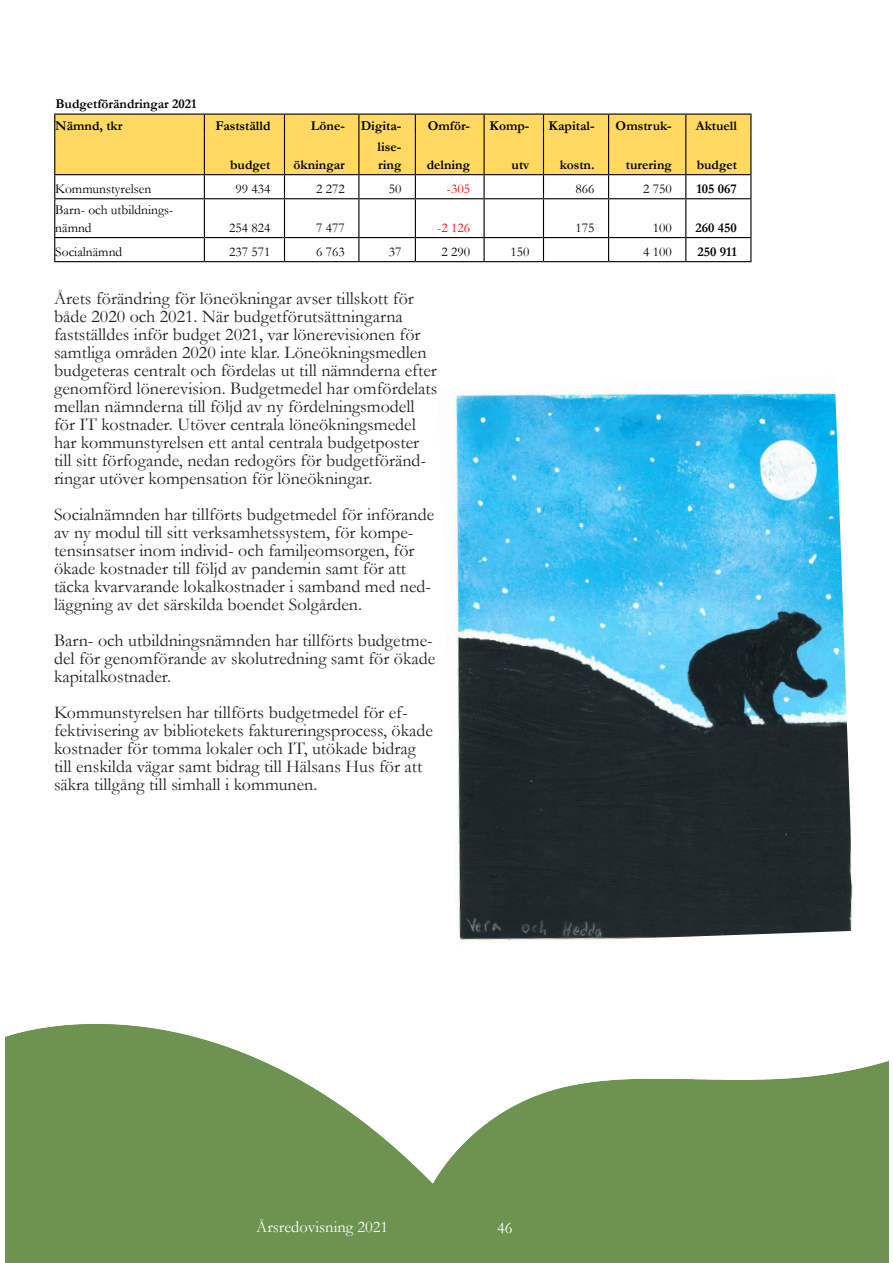
<style>
.page{position:relative;width:893px;height:1263px;background:#fff}
.page>*{position:absolute;margin:0;border:0;box-sizing:border-box;transform-origin:0 0}
.t1{font:18px/18px "Garamond";color:#231f20}
.t2{font:16.5px "Garamond";color:#fff}
.t3{font:700 13.5px/18px "Garamond";color:#000}
.t4{font:13.5px/18px "Garamond";color:#000}
.t5{font:13.5px "Garamond";color:#f00}
</style>
<div class="page">
<img style="left:5px;top:1024px;width:883px;height:239px">
<svg style="left:55px;top:199px;width:695px;height:62px"></svg>
<hr style="left:750px;top:199px;width:1px;height:38px;background:#000">
<hr style="left:54px;top:198px;width:150px;height:1px;background:#000">
<hr style="left:204px;top:198px;width:80px;height:1px;background:#000">
<hr style="left:284px;top:198px;width:75px;height:1px;background:#000">
<hr style="left:359px;top:198px;width:56px;height:1px;background:#000">
<hr style="left:415px;top:198px;width:69px;height:1px;background:#000">
<hr style="left:484px;top:198px;width:59px;height:1px;background:#000">
<hr style="left:543px;top:198px;width:66px;height:1px;background:#000">
<hr style="left:609px;top:198px;width:77px;height:1px;background:#000">
<hr style="left:686px;top:198px;width:65px;height:1px;background:#000">
<hr style="left:54px;top:237px;width:150px;height:1px;background:#000">
<hr style="left:204px;top:237px;width:80px;height:1px;background:#000">
<hr style="left:284px;top:237px;width:75px;height:1px;background:#000">
<hr style="left:359px;top:237px;width:56px;height:1px;background:#000">
<hr style="left:415px;top:237px;width:69px;height:1px;background:#000">
<hr style="left:484px;top:237px;width:59px;height:1px;background:#000">
<hr style="left:543px;top:237px;width:66px;height:1px;background:#000">
<hr style="left:609px;top:237px;width:77px;height:1px;background:#000">
<hr style="left:686px;top:237px;width:65px;height:1px;background:#000">
<hr style="left:54px;top:261px;width:150px;height:1px;background:#000">
<hr style="left:204px;top:261px;width:80px;height:1px;background:#000">
<hr style="left:284px;top:261px;width:75px;height:1px;background:#000">
<hr style="left:359px;top:261px;width:56px;height:1px;background:#000">
<hr style="left:415px;top:261px;width:69px;height:1px;background:#000">
<hr style="left:484px;top:261px;width:59px;height:1px;background:#000">
<hr style="left:543px;top:261px;width:66px;height:1px;background:#000">
<hr style="left:609px;top:261px;width:77px;height:1px;background:#000">
<hr style="left:686px;top:261px;width:65px;height:1px;background:#000">
<svg style="left:54px;top:114px;width:697px;height:84px"></svg>
<hr style="left:54px;top:199px;width:1px;height:38px;background:#000">
<hr style="left:204px;top:199px;width:1px;height:38px;background:#000">
<hr style="left:284px;top:199px;width:1px;height:38px;background:#000">
<hr style="left:358px;top:199px;width:1px;height:38px;background:#000">
<hr style="left:415px;top:199px;width:1px;height:38px;background:#000">
<hr style="left:483px;top:199px;width:2px;height:38px;background:#000">
<hr style="left:543px;top:199px;width:1px;height:38px;background:#000">
<hr style="left:608px;top:199px;width:1px;height:38px;background:#000">
<hr style="left:685px;top:199px;width:1px;height:38px;background:#000">
<svg style="left:54px;top:238px;width:1px;height:23px"></svg>
<svg style="left:204px;top:238px;width:1px;height:23px"></svg>
<svg style="left:284px;top:238px;width:1px;height:23px"></svg>
<svg style="left:358px;top:238px;width:1px;height:23px"></svg>
<svg style="left:415px;top:238px;width:1px;height:23px"></svg>
<hr style="left:483px;top:238px;width:2px;height:23px;background:#000">
<svg style="left:543px;top:238px;width:1px;height:23px"></svg>
<svg style="left:608px;top:238px;width:1px;height:23px"></svg>
<svg style="left:685px;top:238px;width:1px;height:23px"></svg>
<svg style="left:750px;top:238px;width:1px;height:23px"></svg>
<img style="left:455px;top:387px;width:398px;height:554px">
<p class="t3" style="left:56px;top:95px;width:143px">Budgetförändringar 2021</p>
<p class="t3" style="left:55px;top:117px;width:69px">Nämnd, tkr</p>
<p class="t3" style="left:216px;top:117px;width:56px">Fastställd</p>
<p class="t3" style="left:311px;top:117px;width:35px">Löne-</p>
<p class="t3" style="left:361px;top:117px;width:42px">Digita-</p>
<p class="t3" style="left:428px;top:117px;width:44px">Omför-</p>
<p class="t3" style="left:490px;top:117px;width:41px">Komp-</p>
<p class="t3" style="left:549px;top:117px;width:47px">Kapital-</p>
<p class="t3" style="left:616px;top:117px;width:58px">Omstruk-</p>
<p class="t3" style="left:696px;top:117px;width:43px">Aktuell</p>
<p class="t3" style="left:230px;top:155px;width:42px">budget</p>
<p class="t3" style="left:293px;top:155px;width:53px">ökningar</p>
<p class="t3" style="left:378px;top:137px;width:25px">lise&shy;ring</p>
<p class="t3" style="left:427px;top:155px;width:45px">delning</p>
<p class="t3" style="left:512px;top:155px;width:19px">utv</p>
<p class="t3" style="left:560px;top:155px;width:36px">kostn.</p>
<p class="t3" style="left:626px;top:155px;width:47px">turering</p>
<p class="t3" style="left:697px;top:155px;width:42px">budget</p>
<p class="t4" style="left:55px;top:179px;width:97px">Kommunstyrelsen</p>
<p class="t4" style="left:235px;top:179px;width:37px">99 434</p>
<p class="t4" style="left:316px;top:179px;width:30px">2 272</p>
<p class="t4" style="left:389px;top:179px;width:14px">50</p>
<p class="t5" style="left:447px;top:179px;width:25px">-305</p>
<p class="t4" style="left:576px;top:179px;width:20px">866</p>
<p class="t4" style="left:643px;top:179px;width:30px">2 750</p>
<p class="t3" style="left:696px;top:180px;width:42px">105 067</p>
<p class="t4" style="left:55px;top:200px;width:120px">Barn- och utbildnings&shy;nämnd</p>
<p class="t4" style="left:229px;top:218px;width:43px">254 824</p>
<p class="t4" style="left:316px;top:218px;width:30px">7 477</p>
<p class="t5" style="left:437px;top:218px;width:34px">-2 126</p>
<p class="t4" style="left:576px;top:218px;width:20px">175</p>
<p class="t4" style="left:653px;top:218px;width:20px">100</p>
<p class="t3" style="left:695px;top:218px;width:43px">260 450</p>
<p class="t4" style="left:55px;top:242px;width:69px">Socialnämnd</p>
<p class="t4" style="left:229px;top:242px;width:43px">237 571</p>
<p class="t4" style="left:316px;top:242px;width:30px">6 763</p>
<p class="t4" style="left:389px;top:242px;width:14px">37</p>
<p class="t4" style="left:441px;top:242px;width:30px">2 290</p>
<p class="t4" style="left:510px;top:242px;width:20px">150</p>
<p class="t4" style="left:643px;top:242px;width:30px">4 100</p>
<p class="t3" style="left:697px;top:242px;width:41px">250 911</p>
<p class="t1" style="left:54px;top:289px;width:385px">Årets förändring för löneökningar avser tillskott för både 2020 och 2021. När budgetförutsättningarna fastställdes inför budget 2021, var lönerevisionen för samtliga områden 2020 inte klar. Löneökningsmedlen budgeteras centralt och fördelas ut till nämnderna efter genomförd lönerevision. Budgetmedel har omfördelats mellan nämnderna till följd av ny fördelningsmodell för IT kostnader. Utöver centrala löneökningsmedel har kommunstyrelsen ett antal centrala budgetposter till sitt förfogande, nedan redogörs för budgetföränd&shy;ringar utöver kompensation för löneökningar.</p>
<p class="t1" style="left:54px;top:505px;width:382px">Socialnämnden har tillförts budgetmedel för införande av ny modul till sitt verksamhetssystem, för kompe&shy;tensinsatser inom individ- och familjeomsorgen, för ökade kostnader till följd av pandemin samt för att täcka kvarvarande lokalkostnader i samband med ned&shy;läggning av det särskilda boendet Solgården.</p>
<p class="t1" style="left:54px;top:631px;width:383px">Barn- och utbildningsnämnden har tillförts budgetme&shy;del för genomförande av skolutredning samt för ökade kapitalkostnader.</p>
<p class="t1" style="left:54px;top:703px;width:380px">Kommunstyrelsen har tillförts budgetmedel för ef&shy;fektivisering av bibliotekets faktureringsprocess, ökade kostnader för tomma lokaler och IT, utökade bidrag till enskilda vägar samt bidrag till Hälsans Hus för att säkra tillgång till simhall i kommunen.</p>
<p class="t2" style="left:256px;top:1216px;width:134px">Årsredovisning 2021</p>
<p class="t2" style="left:497px;top:1216px;width:17px">46</p>
</div>
